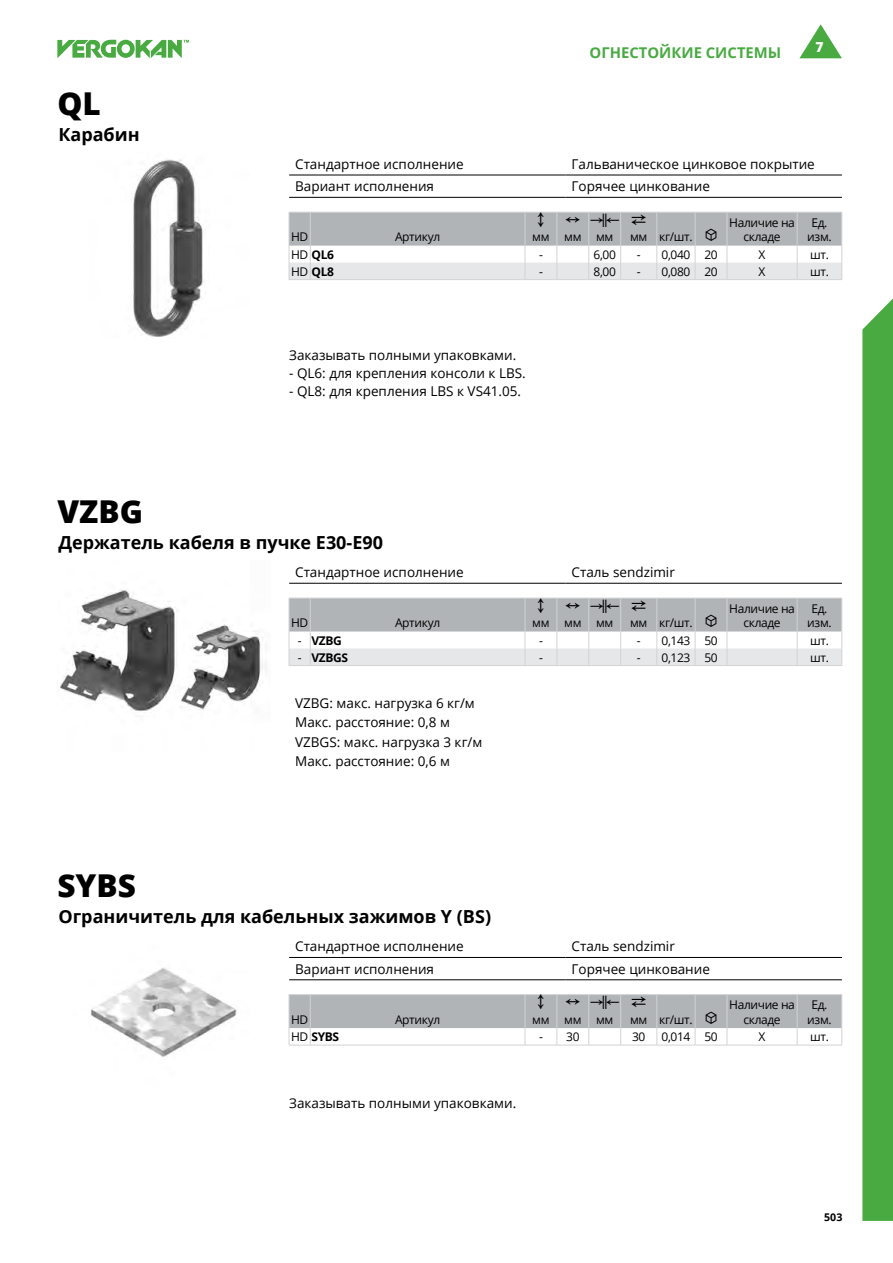
<style>
.page{position:relative;width:893px;height:1263px;background:#fff}
.page>*{position:absolute;margin:0;border:0;box-sizing:border-box;transform-origin:0 0}
.t1{font:800 31.5px "Open Sans";color:#000}
.t2{font:700 18px "Open Sans";color:#000}
.t3{font:700 14.85px "Open Sans";color:#49aa42}
.t4{font:800 13.8px "Open Sans";color:#fff}
.t5{font:13.5px/19.5px "Open Sans";color:#000}
.t6{font:12px/14.4px "Open Sans";letter-spacing:-.03em;color:#000;text-align:center}
.t7{font:700 12px "Open Sans";letter-spacing:-.03em;color:#000}
.t8{font:700 10.65px "Open Sans";color:#000}
.s1{font-weight:400}
</style>
<div class="page">
<svg style="left:799px;top:24px;width:43px;height:34px"></svg>
<div style="left:862px;top:298px;width:31px;height:923px;background:#49aa42"></div>
<svg style="left:57px;top:40px;width:132px;height:18px"></svg>
<img style="left:133px;top:159px;width:70px;height:178px">
<hr style="left:289px;top:197px;width:277px;height:1px;background:#000">
<hr style="left:566px;top:197px;width:276px;height:1px;background:#000">
<hr style="left:289px;top:175px;width:277px;height:1px;background:#000">
<hr style="left:566px;top:175px;width:276px;height:1px;background:#000">
<img style="left:60px;top:589px;width:206px;height:122px">
<hr style="left:289px;top:583px;width:277px;height:1px;background:#000">
<hr style="left:566px;top:583px;width:276px;height:1px;background:#000">
<img style="left:91px;top:967px;width:146px;height:90px">
<hr style="left:289px;top:979px;width:277px;height:1px;background:#000">
<hr style="left:566px;top:979px;width:276px;height:1px;background:#000">
<hr style="left:289px;top:957px;width:277px;height:1px;background:#000">
<hr style="left:566px;top:957px;width:276px;height:1px;background:#000">
<svg style="left:289px;top:212px;width:553px;height:68px"></svg>
<svg style="left:289px;top:598px;width:553px;height:68px"></svg>
<svg style="left:289px;top:994px;width:553px;height:52px"></svg>
<h1 class="t1" style="left:57px;top:79px;width:45px">QL</h1>
<h2 class="t2" style="left:58px;top:121px;width:83px">Карабин</h2>
<p class="t3" style="left:589px;top:42px;width:193px">ОГНЕСТОЙКИЕ СИСТЕМЫ</p>
<p class="t4" style="left:815px;top:37px;width:10px">7</p>
<p class="t5" style="left:295px;top:154px;width:170px">Стандартное исполнение</p>
<p class="t5" style="left:572px;top:154px;width:245px">Гальваническое цинковое покрытие</p>
<p class="t5" style="left:295px;top:176px;width:140px">Вариант исполнения</p>
<p class="t5" style="left:572px;top:176px;width:140px">Горячее цинкование</p>
<p class="t6" style="left:291px;top:229px;width:19px">HD</p>
<p class="t6" style="left:395px;top:229px;width:47px">Артикул</p>
<p class="t6" style="left:532px;top:229px;width:83px">мм мм мм</p>
<p class="t6" style="left:630px;top:229px;width:89px">мм кг/шт. ◆</p>
<p class="t6" style="left:729px;top:215px;width:67px">Наличие на складе</p>
<p class="t6" style="left:807px;top:215px;width:26px">Ед. изм.</p>
<p class="t7" style="left:291px;top:246px;width:44px"><span class="s1">HD</span> QL6</p>
<p class="t6" style="left:539px;top:247px;width:5px">-</p>
<p class="t6" style="left:593px;top:247px;width:24px">6,00</p>
<p class="t6" style="left:637px;top:247px;width:82px">- 0,040 20</p>
<p class="t6" style="left:759px;top:247px;width:8px">X</p>
<p class="t6" style="left:810px;top:247px;width:20px">шт.</p>
<p class="t7" style="left:291px;top:263px;width:44px"><span class="s1">HD</span> QL8</p>
<p class="t6" style="left:539px;top:264px;width:5px">-</p>
<p class="t6" style="left:593px;top:264px;width:24px">8,00</p>
<p class="t6" style="left:637px;top:264px;width:82px">- 0,080 20</p>
<p class="t6" style="left:759px;top:264px;width:8px">X</p>
<p class="t6" style="left:810px;top:264px;width:20px">шт.</p>
<p class="t5" style="left:289px;top:345px;width:229px">Заказывать полными упаковками.</p>
<p class="t5" style="left:289px;top:363px;width:238px">- QL6: для крепления консоли к LBS.</p>
<p class="t5" style="left:289px;top:381px;width:233px">- QL8: для крепления LBS к VS41.05.</p>
<h1 class="t1" style="left:57px;top:488px;width:87px">VZBG</h1>
<h2 class="t2" style="left:58px;top:530px;width:326px">Держатель кабеля в пучке E30-E90</h2>
<p class="t5" style="left:295px;top:562px;width:170px">Стандартное исполнение</p>
<p class="t5" style="left:572px;top:562px;width:105px">Сталь sendzimir</p>
<p class="t6" style="left:291px;top:615px;width:19px">HD</p>
<p class="t6" style="left:395px;top:615px;width:47px">Артикул</p>
<p class="t6" style="left:532px;top:615px;width:83px">мм мм мм</p>
<p class="t6" style="left:630px;top:615px;width:89px">мм кг/шт. ◆</p>
<p class="t6" style="left:729px;top:601px;width:67px">Наличие на складе</p>
<p class="t6" style="left:807px;top:601px;width:26px">Ед. изм.</p>
<p class="t7" style="left:298px;top:632px;width:46px"><span class="s1">-</span> VZBG</p>
<p class="t6" style="left:539px;top:633px;width:5px">-</p>
<p class="t6" style="left:637px;top:633px;width:82px">- 0,143 50</p>
<p class="t6" style="left:810px;top:633px;width:20px">шт.</p>
<p class="t7" style="left:298px;top:649px;width:52px"><span class="s1">-</span> VZBGS</p>
<p class="t6" style="left:539px;top:650px;width:5px">-</p>
<p class="t6" style="left:637px;top:650px;width:82px">- 0,123 50</p>
<p class="t6" style="left:810px;top:650px;width:20px">шт.</p>
<p class="t5" style="left:295px;top:692px;width:189px">VZBG: макс. нагрузка 6 кг/м<br>Макс. расстояние: 0,8 м<br>VZBGS: макс. нагрузка 3 кг/м<br>Макс. расстояние: 0,6 м</p>
<h1 class="t1" style="left:57px;top:862px;width:80px">SYBS</h1>
<h2 class="t2" style="left:58px;top:904px;width:434px">Ограничитель для кабельных зажимов Y (BS)</h2>
<p class="t5" style="left:295px;top:936px;width:170px">Стандартное исполнение</p>
<p class="t5" style="left:572px;top:936px;width:105px">Сталь sendzimir</p>
<p class="t5" style="left:295px;top:959px;width:140px">Вариант исполнения</p>
<p class="t5" style="left:572px;top:959px;width:140px">Горячее цинкование</p>
<p class="t6" style="left:291px;top:1012px;width:19px">HD</p>
<p class="t6" style="left:395px;top:1012px;width:47px">Артикул</p>
<p class="t6" style="left:532px;top:1012px;width:83px">мм мм мм</p>
<p class="t6" style="left:630px;top:1012px;width:89px">мм кг/шт. ◆</p>
<p class="t6" style="left:729px;top:997px;width:67px">Наличие на складе</p>
<p class="t6" style="left:807px;top:997px;width:26px">Ед. изм.</p>
<p class="t7" style="left:291px;top:1028px;width:50px"><span class="s1">HD</span> SYBS</p>
<p class="t6" style="left:539px;top:1029px;width:42px">- 30</p>
<p class="t6" style="left:632px;top:1029px;width:15px">30</p>
<p class="t6" style="left:661px;top:1029px;width:58px">0,014 50</p>
<p class="t6" style="left:759px;top:1029px;width:8px">X</p>
<p class="t6" style="left:810px;top:1029px;width:20px">шт.</p>
<p class="t5" style="left:289px;top:1093px;width:229px">Заказывать полными упаковками.</p>
<p class="t8" style="left:824px;top:1209px;width:20px">503</p>
</div>
